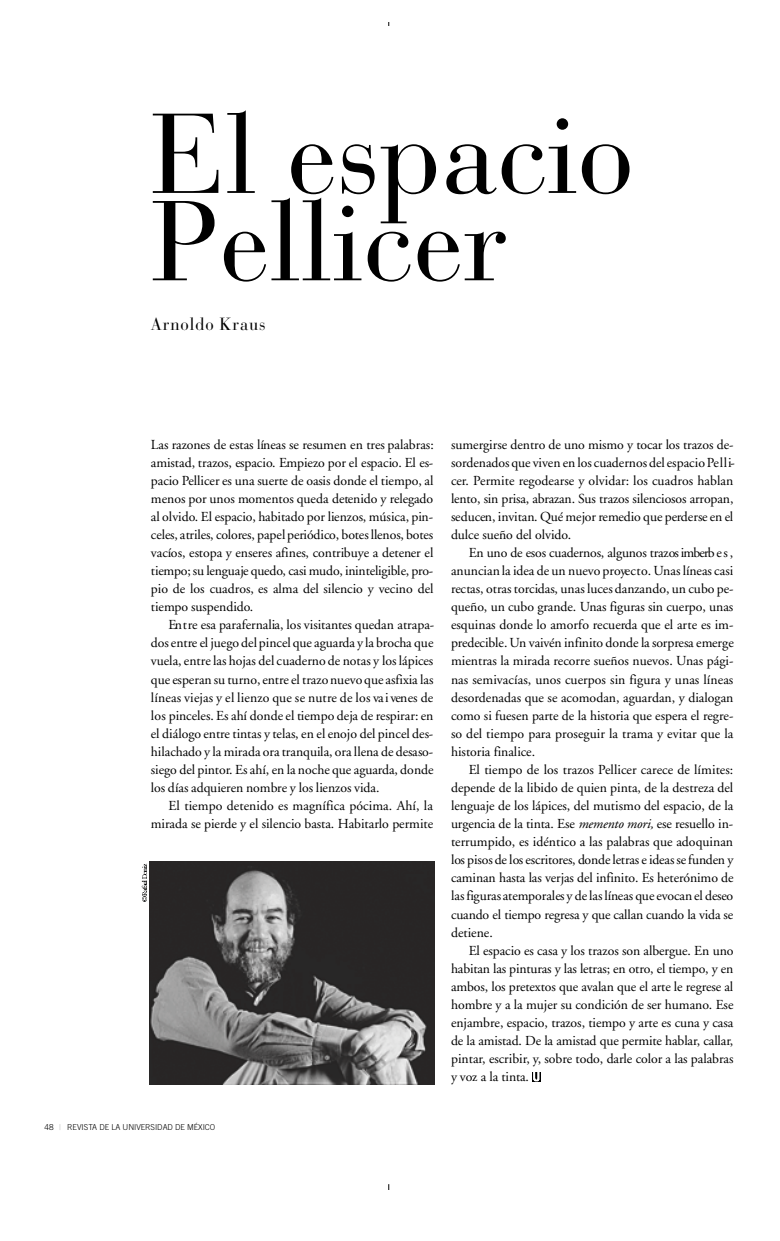
<style>
.page{position:relative;width:780px;height:1241px;background:#fff}
.page>*{position:absolute;margin:0;border:0;box-sizing:border-box;transform-origin:0 0}
.t1{font:112.5px/87.2px "Bauer Bodoni";color:#000}
.t2{font:17.5px "Bauer Bodoni";letter-spacing:.06em;color:#000;scale:.95 1}
.t3{font:13.75px/18.1px "Adobe Garamond";color:#000;text-align:justify}
.t4{font:300 8.12px "Trade Gothic";letter-spacing:-.01em;color:#000}
.s1{font-weight:400;color:#bfbfbf}
.s2{font-style:italic}
</style>
<div class="page">
<img style="left:150px;top:861px;width:284px;height:222px">
<svg style="left:532px;top:1072px;width:8px;height:9px"></svg>
<svg style="left:533px;top:1072px;width:6px;height:8px"></svg>
<svg style="left:141px;top:863px;width:6px;height:38px"></svg>
<h1 class="t1" style="left:151px;top:123px;width:484px">El espacio<br>Pellicer</h1>
<p class="t2" style="left:151px;top:317px;width:122px">A rnoldo Kraus</p>
<p class="t3" style="left:151px;top:436px;width:284px">Las razones de estas líneas se resumen en tres palabras: amistad, trazos, espacio. Em p iezo por el espacio. El es&shy;pacio Pellicer es una suerte de oasis donde el tiempo, al menos por unos momentos queda detenido y re le g a d o al olvido. El espacio, habitado por lienzos, música, pin&shy;celes, atriles, colores, papelperiódico, botesllenos, botes vacíos, estopa y enseres afines, contribuye a detener el tiempo;su lenguaje quedo, casi mudo, ininteligible, pro&shy;pio de los cuadros, es alma del silencio y vecino del tiempo suspendido.</p>
<p class="t3" style="left:151px;top:617px;width:285px;text-indent:18px">En t re esa parafernalia, los visitantes quedan atrapa&shy;dos entre el juego del pincel que aguarda y la brocha que vuela, entre las hojas del cuaderno de notas y los lápices que esperan su turno, entre el trazo nuevo que asfixia las líneas viejas y el lienzo que se nutre de los va i venes de los pinceles. Es ahí donde el tiempo deja de respirar: en el diálogo entre tintas y telas, en el enojo del pincel des&shy;hilachado y la mirada ora tranquila, ora llena de desaso&shy;siego del pintor. Es ahí, en la noche que aguarda, donde los días adquieren nombre y los lienzos vida.</p>
<p class="t3" style="left:151px;top:797px;width:284px;text-align:right">El tiempo detenido es magnífica pócima. Ahí, la mirada se pierde y el silencio basta. Habitarlo permite</p>
<p class="t4" style="left:45px;top:1123px;width:172px">48 <span class="s1">|</span> REVISTA DE LA UNIVERSIDAD DE MÉXICO</p>
<p class="t3" style="left:451px;top:436px;width:285px">sumergirse dentro de uno mismo y tocar los trazos de&shy;so rdenados que viven en los cuadernos del espacio Pe l l i&shy;c e r. Permite regodearse y olvidar: los cuadros hablan lento, sin prisa, abrazan. Sus trazos silenciosos arropan, seducen, invitan. Qué mejor remedio que perderse en el dulce sueño del olvido.</p>
<p class="t3" style="left:451px;top:545px;width:284px;text-indent:18px">En uno de esos cuadernos, algunos trazos imberb e s , anuncian la idea de un nuevo proye c to. Unas líneas casi rectas, otras torcidas, unas luces danzando, un cubo pe&shy;queño, un cubo grande. Unas figuras sin cuerpo, unas esquinas donde lo amorfo recuerda que el arte es im&shy;p redecible. Un vaivén infinito donde la sorpresa emerge mientras la mirada recorre sueños nuevos. Unas pági&shy;nas semivacías, unos cuerpos sin figura y unas líneas desordenadas que se acomodan, aguardan, y dialogan como si fuesen parte de la historia que espera el regre&shy;so del tiempo para proseguir la trama y evitar que la historia finalice.</p>
<p class="t3" style="left:451px;top:761px;width:284px;text-indent:18px">El tiempo de los trazos Pellicer carece de límites: depende de la libido de quien pinta, de la destreza del lenguaje de los lápices, del mutismo del espacio, de la urgencia de la tinta. Ese <span class="s2">memento mori,</span> ese resuello in&shy;terrumpido, es idéntico a las palabras que adoquinan los pisos de los escritores, dondeletrase ideassefunden y caminan hasta las verjas del infinito. Es heterónimo de lasfigurasatemporales y de laslíneas que evocanel deseo cuando el tiempo regresa y que callan cuando la vida se detiene.</p>
<p class="t3" style="left:451px;top:942px;width:284px;text-indent:18px">El espacio es casa y los trazos son albergue. En uno habitan las pinturas y las letras; en otro, el tiempo, y en ambos, los pretextos que avalan que el arte le regrese al hombre y a la mujer su condición de ser humano. Ese enjambre, espacio, trazos, tiempo y arte es cuna y casa de la amistad. De la amistad que permite hablar, callar, pintar, escribir, y, sobre todo, darle color a las palabras y voz a la tinta.</p>
</div>
